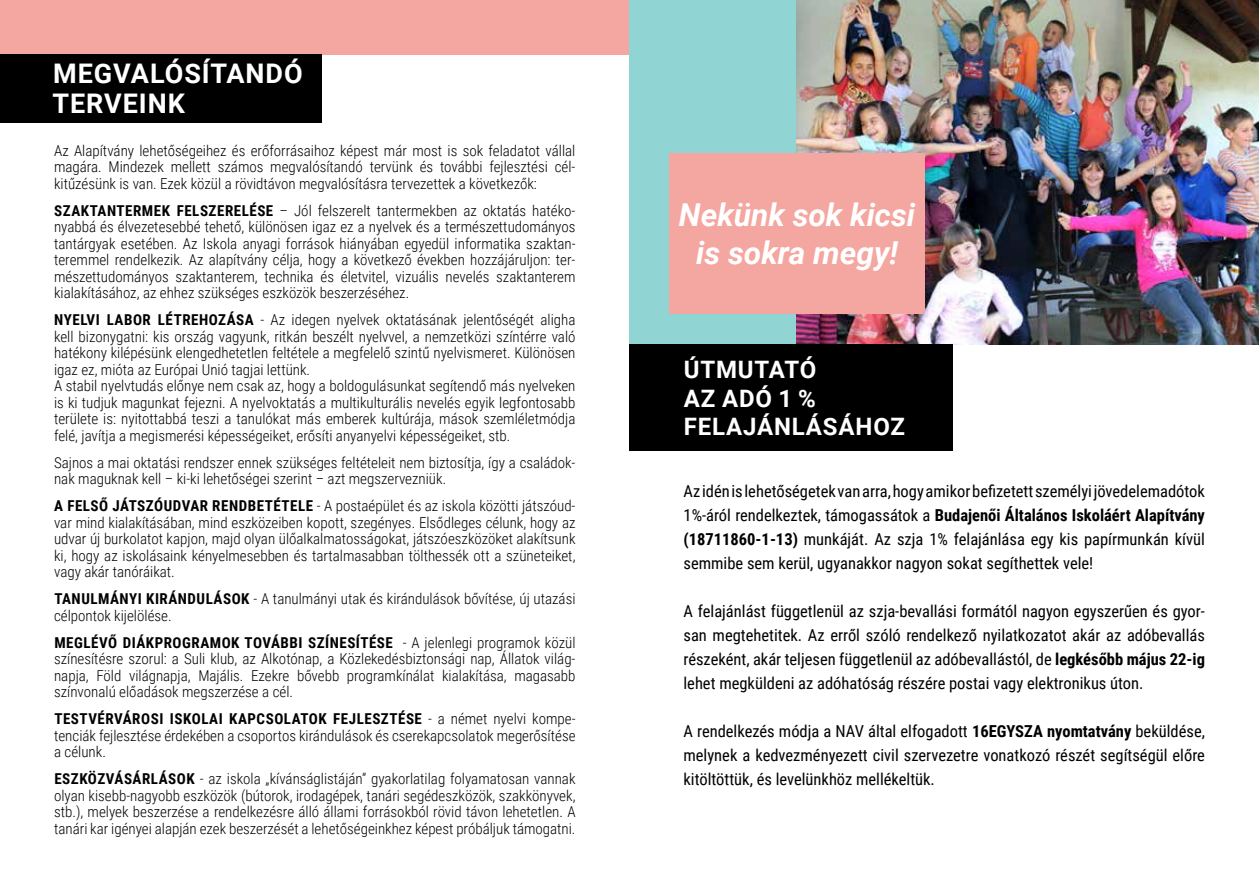
<style>
.page{position:relative;width:1259px;height:893px;background:#fff}
.page>*{position:absolute;margin:0;border:0;box-sizing:border-box;transform-origin:0 0}
.t1{font:italic 700 31.5px/37.8px "Roboto";color:#fff;text-align:center}
.t2{font:700 27px/30px "Roboto";letter-spacing:.035em;color:#fff}
.t3{font:700 24px/28.8px "Roboto";letter-spacing:.035em;color:#fff}
.t4{font:16.5px/24px "Roboto Condensed";color:#000;text-align:justify}
.t5{font:300 15px/16.5px "Roboto Condensed";color:#000;text-align:justify}
.s1{font-weight:700}
</style>
<div class="page">
<div style="left:0;top:0;width:629px;height:54px;background:#f4a6a1"></div>
<div style="left:0;top:54px;width:321px;height:68px;background:#000"></div>
<img style="left:796px;top:0;width:463px;height:344px">
<div style="left:629px;top:0;width:167px;height:344px;background:#90d4d3"></div>
<div style="left:669px;top:153px;width:255px;height:161px;background:#f4a6a1"></div>
<div style="left:629px;top:344px;width:323px;height:107px;background:#000"></div>
<h2 class="t2" style="left:52px;top:58px;width:252px">MEGVALÓSÍTANDÓ<br>TERVEINK</h2>
<p class="t5" style="left:54px;top:142px;width:523px">Az Alapítvány lehetőségeihez és erőforrásaihoz képest már most is sok feladatot vállal magára. Mindezek mellett számos megvalósítandó tervünk és további fejlesztési cél&shy;kitűzésünk is van. Ezek közül a rövidtávon megvalósításra tervezettek a következők:</p>
<p class="t5" style="left:54px;top:202px;width:523px"><span class="s1">SZAKTANTERMEK FELSZERELÉSE</span> – Jól felszerelt tantermekben az oktatás hatéko&shy;nyabbá és élvezetesebbé tehető, különösen igaz ez a nyelvek és a természettudományos tantárgyak esetében. Az Iskola anyagi források hiányában egyedül informatika szaktan&shy;teremmel rendelkezik. Az alapítvány célja, hogy a következő években hozzájáruljon: ter&shy;mészettudományos szaktanterem, technika és életvitel, vizuális nevelés szaktanterem kialakításához, az ehhez szükséges eszközök beszerzéséhez.</p>
<p class="t5" style="left:54px;top:311px;width:523px;text-align:left"><span class="s1">NYELVI LABOR LÉTREHOZÁSA</span> - Az idegen nyelvek oktatásának jelentőségét aligha kell bizonygatni: kis ország vagyunk, ritkán beszélt nyelvvel, a nemzetközi színtérre való hatékony kilépésünk elengedhetetlen feltétele a megfelelő szintű nyelvismeret. Különösen igaz ez, mióta az Európai Unió tagjai lettünk.<br>A stabil nyelvtudás előnye nem csak az, hogy a boldogulásunkat segítendő más nyelveken is ki tudjuk magunkat fejezni. A nyelvoktatás a multikulturális nevelés egyik legfontosabb területe is: nyitottabbá teszi a tanulókat más emberek kultúrája, mások szemléletmódja felé, javítja a megismerési képességeiket, erősíti anyanyelvi képességeiket, stb.</p>
<p class="t5" style="left:54px;top:454px;width:523px">Sajnos a mai oktatási rendszer ennek szükséges feltételeit nem biztosítja, így a családok&shy;nak maguknak kell – ki-ki lehetőségei szerint – azt megszervezniük.</p>
<p class="t5" style="left:54px;top:497px;width:523px"><span class="s1">A FELSŐ JÁTSZÓUDVAR RENDBETÉTELE</span> - A postaépület és az iskola közötti játszóud&shy;var mind kialakításában, mind eszközeiben kopott, szegényes. Elsődleges célunk, hogy az udvar új burkolatot kapjon, majd olyan ülőalkalmatosságokat, játszóeszközöket alakítsunk ki, hogy az iskolásaink kényelmesebben és tartalmasabban tölthessék ott a szüneteiket, vagy akár tanóráikat.</p>
<p class="t5" style="left:54px;top:590px;width:523px"><span class="s1">TANULMÁNYI KIRÁNDULÁSOK</span> - A tanulmányi utak és kirándulások bővítése, új utazási célpontok kijelölése.</p>
<p class="t5" style="left:54px;top:634px;width:523px"><span class="s1">MEGLÉVŐ DIÁKPROGRAMOK TOVÁBBI SZÍNESÍTÉSE</span> - A jelenlegi programok közül színesítésre szorul: a Suli klub, az Alkotónap, a Közlekedésbiztonsági nap, Állatok világ&shy;napja, Föld világnapja, Majális. Ezekre bővebb programkínálat kialakítása, magasabb színvonalú előadások megszerzése a cél.</p>
<p class="t5" style="left:54px;top:710px;width:523px"><span class="s1">TESTVÉRVÁROSI ISKOLAI KAPCSOLATOK FEJLESZTÉSE</span> - a német nyelvi kompe&shy;tenciák fejlesztése érdekében a csoportos kirándulások és cserekapcsolatok megerősítése a célunk.</p>
<p class="t5" style="left:54px;top:770px;width:523px"><span class="s1">ESZKÖZVÁSÁRLÁSOK</span> - az iskola „kívánságlistáján” gyakorlatilag folyamatosan vannak olyan kisebb-nagyobb eszközök (bútorok, irodagépek, tanári segédeszközök, szakkönyvek, stb.), melyek beszerzése a rendelkezésre álló állami forrásokból rövid távon lehetetlen. A tanári kar igényei alapján ezek beszerzését a lehetőségeinkhez képest próbáljuk támogatni.</p>
<h1 class="t1" style="left:679px;top:195px;width:238px">Nekünk sok kicsi is sokra megy!</h1>
<h3 class="t3" style="left:684px;top:354px;width:223px">ÚTMUTATÓ<br>AZ ADÓ 1 %<br>FELAJÁNLÁSÁHOZ</h3>
<p class="t4" style="left:683px;top:479px;width:523px">Az idén is lehetőségetek van arra, hogy amikor befizetett személyi jövedelemadótok 1%-áról rendelkeztek, támogassátok a <span class="s1">Budajenői Általános Iskoláért Alapítvány (18711860-1-13)</span> munkáját. Az szja 1% felajánlása egy kis papírmunkán kívül semmibe sem kerül, ugyanakkor nagyon sokat segíthettek vele!</p>
<p class="t4" style="left:683px;top:599px;width:523px">A felajánlást függetlenül az szja-bevallási formától nagyon egyszerűen és gyor&shy;san megtehetitek. Az erről szóló rendelkező nyilatkozatot akár az adóbevallás részeként, akár teljesen függetlenül az adóbevallástól, de <span class="s1">legkésőbb május 22-ig </span>lehet megküldeni az adóhatóság részére postai vagy elektronikus úton.</p>
<p class="t4" style="left:683px;top:719px;width:523px">A rendelkezés módja a NAV által elfogadott <span class="s1">16EGYSZA nyomtatvány</span> beküldése, melynek a kedvezményezett civil szervezetre vonatkozó részét segítségül előre kitöltöttük, és levelünkhöz mellékeltük.</p>
</div>
